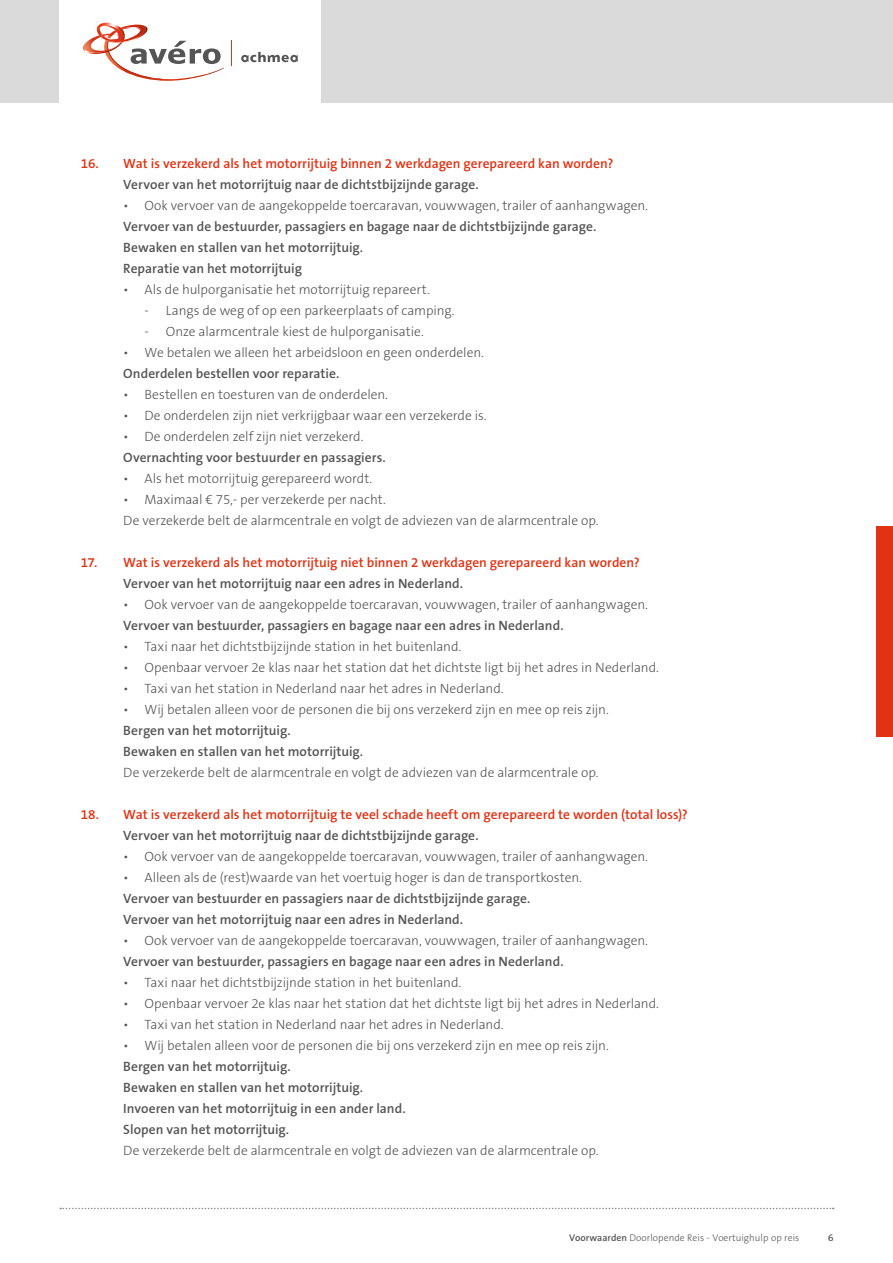
<style>
.page{position:relative;width:893px;height:1263px;background:#fff}
.page>*{position:absolute;margin:0;border:0;box-sizing:border-box;transform-origin:0 0}
.t1{font:300 13.5px/21px "The Sans B3";letter-spacing:-.005em;color:#555}
.t2{font:600 13.5px/21px "The Sans B6";color:#555}
.t3{font:600 13.5px "The Sans B6";color:#e13214}
.t4{font:300 9.75px "The Sans B3";letter-spacing:.005em;color:#555}
.s1{font-family:"The Sans B6";font-weight:600}
</style>
<div class="page">
<div style="left:0;top:0;width:893px;height:103px;background:#dadada"></div>
<div style="left:60px;top:0;width:261px;height:103px;background:#fff"></div>
<svg style="left:241px;top:52px;width:57px;height:10px"></svg>
<svg style="left:83px;top:22px;width:141px;height:59px"></svg>
<svg style="left:231px;top:41px;width:1px;height:25px"></svg>
<svg style="left:60px;top:1208px;width:774px;height:1px"></svg>
<div style="left:876px;top:526px;width:17px;height:211px;background:#e13214"></div>
<p class="t3" style="left:81px;top:156px;width:534px">16. Wat is verzekerd als het motorrijtuig binnen 2 werkdagen gerepareerd kan worden?</p>
<p class="t2" style="left:123px;top:175px;width:357px">Vervoer van het motorrijtuig naar de dichtstbijzijnde garage.</p>
<p class="t1" style="left:123px;top:196px;width:526px">• Ook vervoer van de aangekoppelde toercaravan, vouwwagen, trailer of aanhangwagen.</p>
<p class="t2" style="left:123px;top:217px;width:475px">Vervoer van de bestuurder, passagiers en bagage naar de dichtstbijzijnde garage.<br>Bewaken en stallen van het motorrijtuig.<br>Reparatie van het motorrijtuig</p>
<p class="t1" style="left:123px;top:280px;width:308px">• Als de hulporganisatie het motorrijtuig repareert.</p>
<p class="t1" style="left:145px;top:301px;width:312px">- Langs de weg of op een parkeerplaats of camping.</p>
<p class="t1" style="left:145px;top:322px;width:281px">- Onze alarmcentrale kiest de hulporganisatie.</p>
<p class="t1" style="left:123px;top:343px;width:362px">• We betalen we alleen het arbeidsloon en geen onderdelen.</p>
<p class="t2" style="left:123px;top:364px;width:218px">Onderdelen bestellen voor reparatie.</p>
<p class="t1" style="left:123px;top:385px;width:266px">• Bestellen en toesturen van de onderdelen.</p>
<p class="t1" style="left:123px;top:406px;width:365px">• De onderdelen zijn niet verkrijgbaar waar een verzekerde is.</p>
<p class="t1" style="left:123px;top:427px;width:242px">• De onderdelen zelf zijn niet verzekerd.</p>
<p class="t2" style="left:123px;top:448px;width:264px">Overnachting voor bestuurder en passagiers.</p>
<p class="t1" style="left:123px;top:469px;width:251px">• Als het motorrijtuig gerepareerd wordt.</p>
<p class="t1" style="left:123px;top:490px;width:477px">• Maximaal € 75,- per verzekerde per nacht.<br>De verzekerde belt de alarmcentrale en volgt de adviezen van de alarmcentrale op.</p>
<p class="t3" style="left:81px;top:555px;width:560px">17. Wat is verzekerd als het motorrijtuig niet binnen 2 werkdagen gerepareerd kan worden?</p>
<p class="t2" style="left:123px;top:574px;width:341px">Vervoer van het motorrijtuig naar een adres in Nederland.</p>
<p class="t1" style="left:123px;top:595px;width:526px">• Ook vervoer van de aangekoppelde toercaravan, vouwwagen, trailer of aanhangwagen.</p>
<p class="t2" style="left:123px;top:616px;width:442px">Vervoer van bestuurder, passagiers en bagage naar een adres in Nederland.</p>
<p class="t1" style="left:123px;top:637px;width:340px">• Taxi naar het dichtstbijzijnde station in het buitenland.</p>
<p class="t1" style="left:123px;top:658px;width:537px">• Openbaar vervoer 2e klas naar het station dat het dichtste ligt bij het adres in Nederland.</p>
<p class="t1" style="left:123px;top:679px;width:382px">• Taxi van het station in Nederland naar het adres in Nederland.</p>
<p class="t1" style="left:123px;top:700px;width:487px">• Wij betalen alleen voor de personen die bij ons verzekerd zijn en mee op reis zijn.</p>
<p class="t2" style="left:123px;top:721px;width:241px">Bergen van het motorrijtuig.<br>Bewaken en stallen van het motorrijtuig.</p>
<p class="t1" style="left:123px;top:763px;width:477px">De verzekerde belt de alarmcentrale en volgt de adviezen van de alarmcentrale op.</p>
<p class="t3" style="left:81px;top:808px;width:609px">18. Wat is verzekerd als het motorrijtuig te veel schade heeft om gerepareerd te worden (total loss)?</p>
<p class="t2" style="left:123px;top:826px;width:357px">Vervoer van het motorrijtuig naar de dichtstbijzijnde garage.</p>
<p class="t1" style="left:123px;top:847px;width:526px">• Ook vervoer van de aangekoppelde toercaravan, vouwwagen, trailer of aanhangwagen.</p>
<p class="t1" style="left:123px;top:868px;width:460px">• Alleen als de (rest)waarde van het voertuig hoger is dan de transportkosten.</p>
<p class="t2" style="left:123px;top:889px;width:409px">Vervoer van bestuurder en passagiers naar de dichtstbijzijnde garage.<br>Vervoer van het motorrijtuig naar een adres in Nederland.</p>
<p class="t1" style="left:123px;top:931px;width:526px">• Ook vervoer van de aangekoppelde toercaravan, vouwwagen, trailer of aanhangwagen.</p>
<p class="t2" style="left:123px;top:952px;width:442px">Vervoer van bestuurder, passagiers en bagage naar een adres in Nederland.</p>
<p class="t1" style="left:123px;top:973px;width:340px">• Taxi naar het dichtstbijzijnde station in het buitenland.</p>
<p class="t1" style="left:123px;top:994px;width:537px">• Openbaar vervoer 2e klas naar het station dat het dichtste ligt bij het adres in Nederland.</p>
<p class="t1" style="left:123px;top:1015px;width:382px">• Taxi van het station in Nederland naar het adres in Nederland.</p>
<p class="t1" style="left:123px;top:1036px;width:487px">• Wij betalen alleen voor de personen die bij ons verzekerd zijn en mee op reis zijn.</p>
<p class="t2" style="left:123px;top:1057px;width:284px">Bergen van het motorrijtuig.<br>Bewaken en stallen van het motorrijtuig.<br>Invoeren van het motorrijtuig in een ander land.<br>Slopen van het motorrijtuig.</p>
<p class="t1" style="left:123px;top:1141px;width:477px">De verzekerde belt de alarmcentrale en volgt de adviezen van de alarmcentrale op.</p>
<p class="t4" style="left:569px;top:1233px;width:232px"><span class="s1">Voorwaarden</span> Doorlopende Reis - Voertuighulp op reis</p>
<p class="t4" style="left:828px;top:1233px;width:7px">6</p>
</div>
